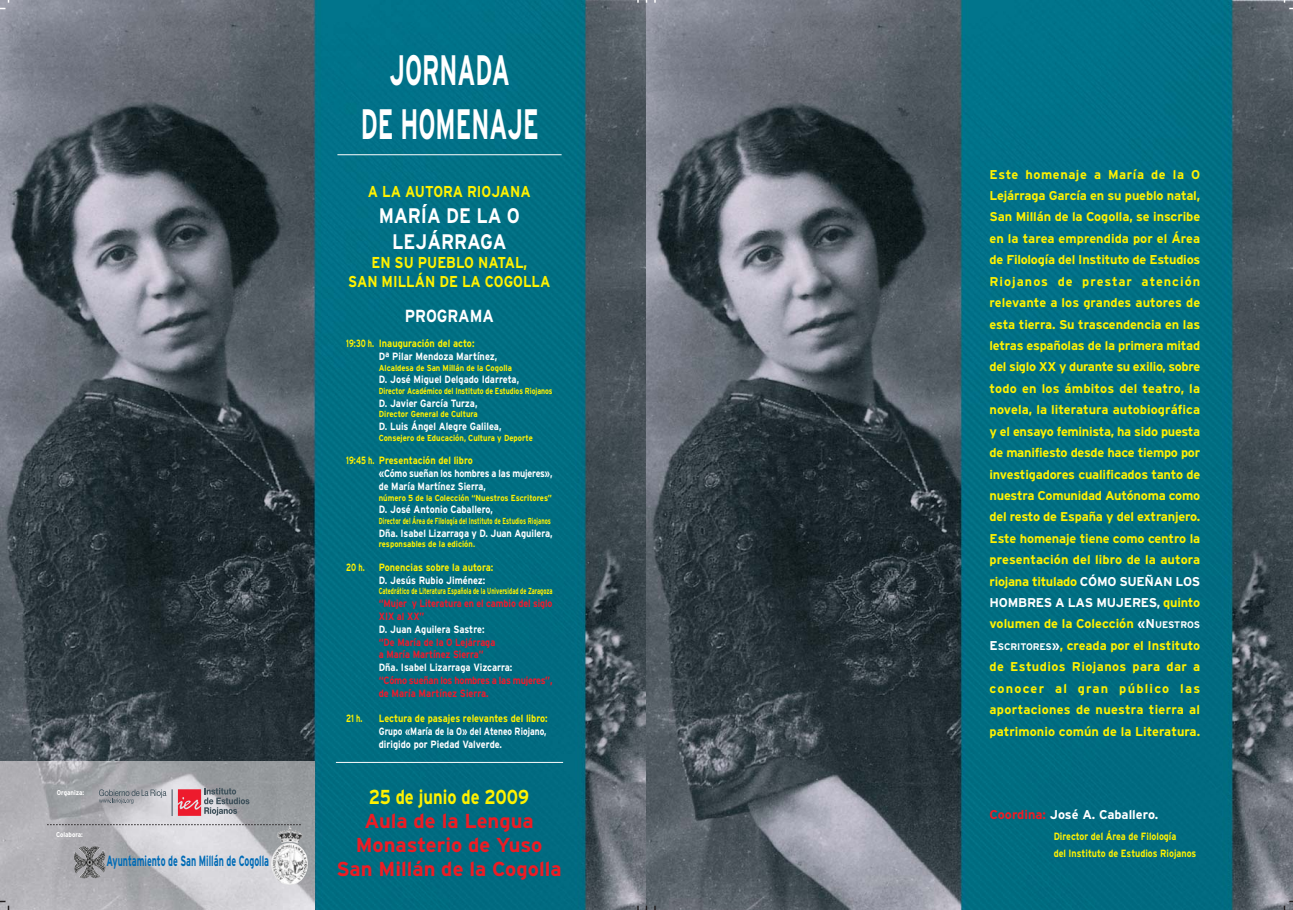
<style>
.page{position:relative;width:1293px;height:910px;background:#fff}
.page>*{position:absolute;margin:0;border:0;box-sizing:border-box;transform-origin:0 0}
.t1{font:700 42.45px/54.8px "Interstate";color:#fff;text-align:center;scale:.57 1}
.t2{font:700 21px/26px "Interstate";color:#fff;text-align:center;scale:.87 1}
.t3{font:700 20.25px/24.3px "Interstate";color:#ed1c24;text-align:center}
.t4{font:700 20.25px "Interstate";color:#fff200;scale:.82 1}
.t5{font:700 17.55px "Interstate";color:#fff;scale:.87 1}
.t6{font:700 15.75px/19.4px "Interstate";color:#fff200;text-align:center;scale:.87 1}
.t7{font:700 14.7px "Interstate";color:#006bb6;scale:.6 1}
.t8{font:700 12.75px/21.5px "Interstate";color:#fff200;text-align:justify}
.t9{font:700 12.75px "Interstate";color:#fff}
.t10{font:700 10.5px "Interstate";color:#fff;scale:.87 1}
.t11{font:700 10.5px/12.8px "Interstate";letter-spacing:-.01em;color:#ed1b2d;scale:.85 1}
.t12{font:700 10.5px "Interstate";color:#fff200;scale:.7 1}
.t13{font:700 10.5px/12.8px "Interstate";color:#fff;scale:.8 1}
.t14{font:700 10.5px "Interstate";color:#fff200;scale:.87 1}
.t15{font:700 10.5px/17px "Interstate";color:#fff200;scale:.85 1}
.t16{font:700 10.5px/12.8px "Interstate";letter-spacing:-.02em;color:#fff;scale:.85 1}
.t17{font:700 10.5px/12.8px "Interstate";letter-spacing:-.03em;color:#ed1b2d;scale:.87 1}
.t18{font:700 8.7px "Interstate";color:#fff200;scale:.87 1}
.t19{font:700 8.7px "Interstate";color:#fff200;scale:.65 1}
.t20{font:700 8.7px "Interstate";color:#fff200;scale:.64 1}
.t21{font:700 8.7px "Interstate";color:#fff200;scale:.78 1}
.t22{font:700 7.05px "Interstate";color:#fff;scale:.87 1}
.s1{color:#fff}
.s2{font-size:9.6px;color:#fff}
.s3{color:#ed1c24}
</style>
<div class="page">
<img style="left:0;top:0;width:646px;height:910px">
<img style="left:0;top:762px;width:314px;height:148px">
<img style="left:646px;top:0;width:647px;height:910px">
<svg style="left:0;top:901px;width:9px;height:9px"></svg>
<svg style="left:1283px;top:901px;width:10px;height:9px"></svg>
<svg style="left:1283px;top:0;width:10px;height:9px"></svg>
<svg style="left:0;top:0;width:9px;height:9px"></svg>
<hr style="left:337px;top:154px;width:224px;height:1px;background:#fff">
<svg style="left:99px;top:789px;width:67px;height:15px"></svg>
<svg style="left:172px;top:788px;width:77px;height:28px;background:#b3838c"></svg>
<hr style="left:336px;top:762px;width:227px;height:1px;background:#fff">
<img style="left:92px;top:850px;width:14px;height:22px">
<svg style="left:47px;top:824px;width:254px;height:9px;background:#b9b9bd"></svg>
<p class="t22" style="left:57px;top:790px;width:33px">Organiza:</p>
<p class="t22" style="left:56px;top:832px;width:32px">Colabora:</p>
<p class="t7" style="left:106px;top:855px;width:273px">Ayuntamiento de San Millán de Cogolla</p>
<h1 class="t1" style="left:361px;top:45px;width:314px">JORNADA<br>DE HOMENAJE</h1>
<p class="t6" style="left:368px;top:183px;width:189px">A LA AUTORA RIOJANA</p>
<h2 class="t2" style="left:379px;top:204px;width:164px">MARÍA DE LA O<br>LEJÁRRAGA</h2>
<p class="t6" style="left:348px;top:254px;width:234px">EN SU PUEBLO NATAL,<br>SAN MILLÁN DE LA COGOLLA</p>
<h3 class="t5" style="left:405px;top:309px;width:104px">PROGRAMA</h3>
<p class="t12" style="left:346px;top:339px;width:185px">19:30 h. Inauguración del acto:</p>
<p class="t10" style="left:379px;top:352px;width:138px">Dª Pilar Mendoza Martínez,</p>
<p class="t18" style="left:379px;top:364px;width:154px">Alcaldesa de San Millán de la Cogolla</p>
<p class="t10" style="left:379px;top:376px;width:163px">D. José Miguel Delgado Idarreta,</p>
<p class="t21" style="left:379px;top:388px;width:224px">Director Académico del Instituto de Estudios Riojanos</p>
<p class="t10" style="left:379px;top:399px;width:115px">D. Javier García Turza,</p>
<p class="t18" style="left:379px;top:411px;width:115px">Director General de Cultura</p>
<p class="t10" style="left:379px;top:422px;width:142px">D. Luis Ángel Alegre Galilea,</p>
<p class="t18" style="left:379px;top:434px;width:179px">Consejero de Educación, Cultura y Deporte</p>
<p class="t12" style="left:346px;top:457px;width:182px">19:45 h. Presentación del libro</p>
<p class="t16" style="left:379px;top:468px;width:206px">«Cómo sueñan los hombres a las mujeres», de María Martínez Sierra,</p>
<p class="t18" style="left:379px;top:494px;width:201px">número 5 de la Colección “Nuestros Escritores”</p>
<p class="t10" style="left:379px;top:506px;width:133px">D. José Antonio Caballero,</p>
<p class="t19" style="left:379px;top:517px;width:266px">Director del Área de Filología del Instituto de Estudios Riojanos</p>
<p class="t10" style="left:379px;top:529px;width:201px">Dña. Isabel Lizarraga y D. Juan Aguilera,</p>
<p class="t18" style="left:379px;top:541px;width:112px">responsables de la edición.</p>
<p class="t12" style="left:346px;top:563px;width:28px">20 h.</p>
<p class="t14" style="left:379px;top:563px;width:133px">Ponencias sobre la autora:</p>
<p class="t10" style="left:379px;top:576px;width:124px">D. Jesús Rubio Jiménez:</p>
<p class="t20" style="left:379px;top:588px;width:273px">Catedrático de Literatura Española de la Universidad de Zaragoza</p>
<p class="t11" style="left:379px;top:598px;width:206px">“Mujer y Literatura en el cambio del siglo<br>XIX al XX”</p>
<p class="t10" style="left:379px;top:625px;width:123px">D. Juan Aguilera Sastre:</p>
<p class="t11" style="left:379px;top:636px;width:139px">“De María de la O Lejárraga a María Martínez Sierra”</p>
<p class="t10" style="left:379px;top:663px;width:155px">Dña. Isabel Lizarraga Vizcarra:</p>
<p class="t17" style="left:379px;top:675px;width:201px">“Cómo sueñan los hombres a las mujeres”, de María Martínez Sierra.</p>
<p class="t12" style="left:346px;top:715px;width:25px">21 h.</p>
<p class="t14" style="left:379px;top:715px;width:196px">Lectura de pasajes relevantes del libro:</p>
<p class="t13" style="left:379px;top:726px;width:211px">Grupo «María de la O» del Ateneo Riojano, dirigido por Piedad Valverde.</p>
<h3 class="t4" style="left:369px;top:788px;width:197px">25 de junio de 2009</h3>
<h3 class="t3" style="left:336px;top:810px;width:227px">Aula de la Lengua<br>Monasterio de Yuso<br>San Millán de la Cogolla</h3>
<p class="t8" style="left:989px;top:164px;width:212px">Este homenaje a María de la O Lejárraga García en su pueblo natal, San Millán de la Cogolla, se inscribe en la tarea emprendida por el Área de Filología del Instituto de Estudios Riojanos de prestar atención relevante a los grandes autores de esta tierra. Su trascendencia en las letras españolas de la primera mitad del siglo XX y durante su exilio, sobre todo en los ámbitos del teatro, la novela, la literatura autobiográfica y el ensayo feminista, ha sido puesta de manifiesto desde hace tiempo por investigadores cualificados tanto de nuestra Comunidad Autónoma como del resto de España y del extranjero.<br>Este homenaje tiene como centro la presentación del libro de la autora riojana titulado <span class="s1">CÓMO SUEÑAN LOS HOMBRES A LAS MUJERES,</span> quinto volumen de la Colección <span class="s1">«N</span><span class="s2">UESTROS </span><span class="s1">E</span><span class="s2">SCRITORES</span><span class="s1">»</span>, creada por el Instituto de Estudios Riojanos para dar a conocer al gran público las aportaciones de nuestra tierra al patrimonio común de la Literatura.</p>
<p class="t9" style="left:989px;top:809px;width:170px"><span class="s3">Coordina:</span> José A. Caballero.</p>
<p class="t15" style="left:1053px;top:829px;width:169px">Director del Área de Filología<br>del Instituto de Estudios Riojanos</p>
</div>
